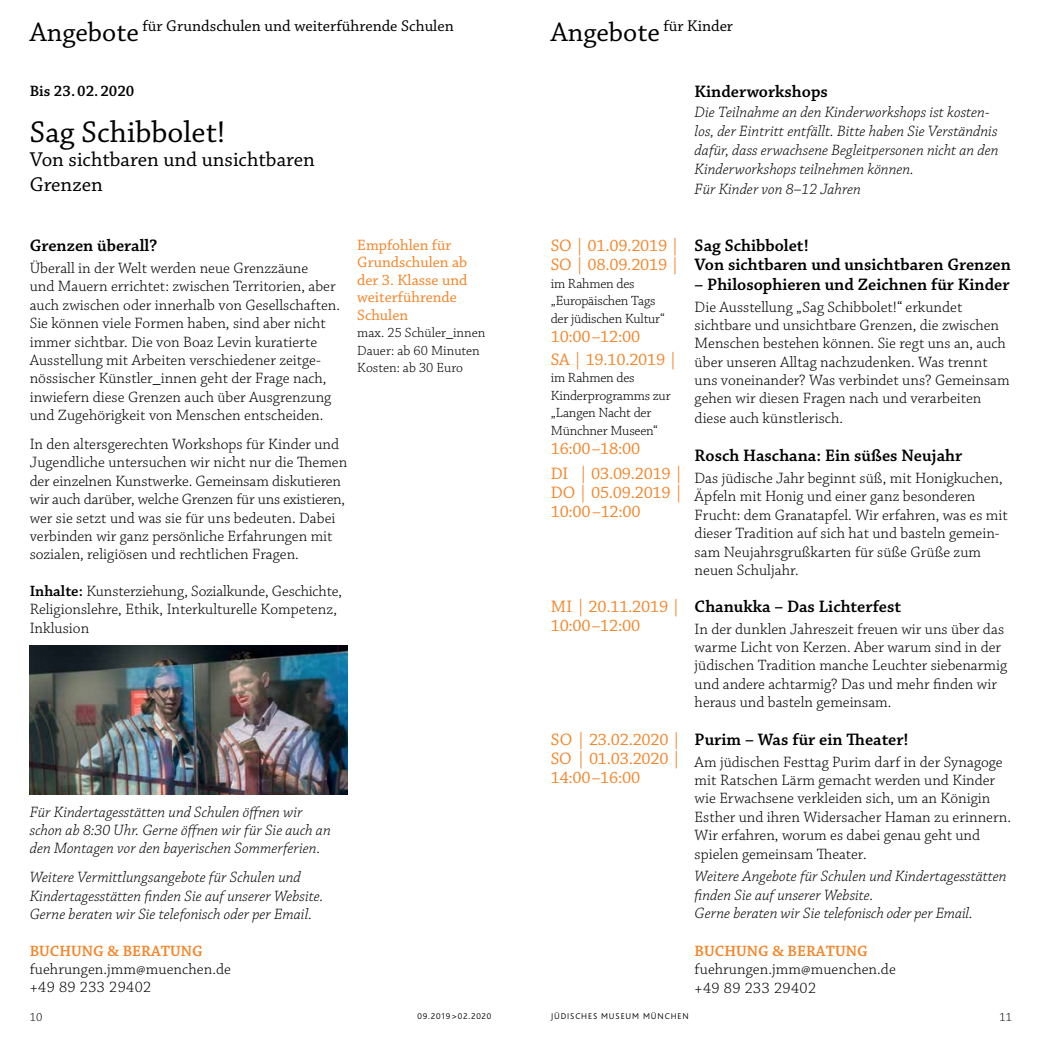
<style>
.page{position:relative;width:1042px;height:1042px;background:#fff}
.page>*{position:absolute;margin:0;border:0;box-sizing:border-box;transform-origin:0 0}
.t1{font:31.5px "Chaparral Pro";color:#000}
.t2{font:21px/24.5px "Chaparral Pro";color:#000}
.t3{font:600 17.5px/19.2px "Chaparral Pro";color:#000}
.t4{font:17.5px/19.2px "Chaparral Pro";letter-spacing:-.015em;color:#f58427}
.t5{font:16.28px "Chaparral Pro";color:#000}
.t6{font:300 15.75px/18.4px "Chaparral Pro";color:#000}
.t7{font:italic 300 15.75px/18.4px "Chaparral Pro";color:#000}
.t8{font:15.75px/17.5px "Chaparral Pro";color:#f58427}
.t9{font:600 15.75px "Chaparral Pro";letter-spacing:.005em;color:#f58427}
.t10{font:600 15.75px "Chaparral Pro";color:#000}
.t11{font:300 14px/17.5px "Chaparral Pro";letter-spacing:-.015em;color:#000}
.t12{font:300 12.25px "Chaparral Pro";color:#000}
.t13{font:300 8.75px "Bliss";letter-spacing:.1em;color:#000}
.s1{font-size:28px}
.s2{font-weight:600}
</style>
<div class="page">
<img style="left:30px;top:645px;width:317px;height:149px">
<p class="t5" style="left:30px;top:17px;width:425px"><span class="s1">Angebote</span> für Grundschulen und weiterführende Schulen</p>
<p class="t10" style="left:30px;top:82px;width:106px">Bis 23.02.2020</p>
<h1 class="t1" style="left:30px;top:114px;width:197px">Sag Schibbolet!</h1>
<h2 class="t2" style="left:30px;top:148px;width:287px">Von sichtbaren und unsichtbaren<br>Grenzen</h2>
<p class="t3" style="left:30px;top:236px;width:129px">Grenzen überall?</p>
<p class="t6" style="left:30px;top:259px;width:312px">Überall in der Welt werden neue Grenzzäune<br>und Mauern errichtet: zwischen Territorien, aber auch zwischen oder innerhalb von Gesellschaften.<br>Sie können viele Formen haben, sind aber nicht immer sichtbar. Die von Boaz Levin kuratierte Ausstellung mit Arbeiten verschiedener zeitge&shy;nössischer Künstler_innen geht der Frage nach, inwiefern diese Grenzen auch über Ausgrenzung und Zugehörigkeit von Menschen entscheiden.</p>
<p class="t6" style="left:30px;top:435px;width:319px">In den altersgerechten Workshops für Kinder und Jugendliche untersuchen wir nicht nur die Themen der einzelnen Kunstwerke. Gemeinsam diskutieren wir auch darüber, welche Grenzen für uns existieren, wer sie setzt und was sie für uns bedeuten. Dabei verbinden wir ganz persönliche Erfahrungen mit sozialen, religiösen und rechtlichen Fragen.</p>
<p class="t6" style="left:30px;top:582px;width:314px"><span class="s2">Inhalte:</span> Kunsterziehung, Sozialkunde, Geschichte,<br>Religionslehre, Ethik, Interkulturelle Kompetenz,<br>Inklusion</p>
<p class="t8" style="left:357px;top:237px;width:112px">Empfohlen für<br>Grundschulen ab der 3. Klasse und weiterführende<br>Schulen</p>
<p class="t11" style="left:357px;top:325px;width:130px">max. 25 Schüler_innen<br>Dauer: ab 60 Minuten<br>Kosten: ab 30 Euro</p>
<p class="t7" style="left:30px;top:803px;width:302px">Für Kindertagesstätten und Schulen öffnen wir schon ab 8:30 Uhr. Gerne öffnen wir für Sie auch an den Montagen vor den bayerischen Sommerferien.</p>
<p class="t7" style="left:30px;top:869px;width:295px">Weitere Vermittlungsangebote für Schulen und<br>Kindertagesstätten finden Sie auf unserer Website.<br>Gerne beraten wir Sie telefonisch oder per Email.</p>
<p class="t9" style="left:30px;top:941px;width:174px">BUCHUNG &amp; BERATUNG</p>
<p class="t6" style="left:30px;top:960px;width:203px">fuehrungen.jmm@muenchen.de +49 89 233 29402</p>
<p class="t5" style="left:551px;top:17px;width:184px"><span class="s1">Angebote</span> für Kinder</p>
<p class="t3" style="left:694px;top:83px;width:135px">Kinderworkshops</p>
<p class="t7" style="left:694px;top:103px;width:305px;line-height:19.2px">Die Teilnahme an den Kinderworkshops ist kosten&shy;los, der Eintritt entfällt. Bitte haben Sie Verständnis dafür, dass erwachsene Begleitpersonen nicht an den Kinderworkshops teilnehmen können.<br>Für Kinder von 8–12 Jahren</p>
<p class="t4" style="left:551px;top:237px;width:130px">SO | 01.09.2019 |<br>SO | 08.09.2019 |</p>
<p class="t11" style="left:551px;top:275px;width:115px">im Rahmen des „Europäischen Tags der jüdischen Kultur“</p>
<p class="t4" style="left:551px;top:326px;width:128px;line-height:22.8px">10:00–12:00<br>SA | 19.10.2019 |</p>
<p class="t11" style="left:551px;top:370px;width:121px">im Rahmen des<br>Kinderprogramms zur „Langen Nacht der<br>Münchner Museen“</p>
<p class="t4" style="left:551px;top:437px;width:134px;line-height:24.5px">16:00–18:00<br>DI | 03.09.2019 |</p>
<p class="t4" style="left:551px;top:483px;width:134px">DO | 05.09.2019 |<br>10:00–12:00</p>
<p class="t4" style="left:551px;top:597px;width:131px">MI | 20.11.2019 |<br>10:00–12:00</p>
<p class="t4" style="left:551px;top:730px;width:132px;text-align:justify">SO | 23.02.2020 | SO | 01.03.2020 | 14:00–16:00</p>
<p class="t3" style="left:694px;top:236px;width:318px">Sag Schibbolet!<br>Von sichtbaren und unsichtbaren Grenzen</p>
<p class="t3" style="left:694px;top:275px;width:316px">– Philosophieren und Zeichnen für Kinder</p>
<p class="t6" style="left:694px;top:298px;width:316px">Die Ausstellung „Sag Schibbolet!“ erkundet sichtbare und unsichtbare Grenzen, die zwischen Menschen bestehen können. Sie regt uns an, auch über unseren Alltag nachzudenken. Was trennt uns voneinander? Was verbindet uns? Gemeinsam gehen wir diesen Fragen nach und verarbeiten diese auch künstlerisch.</p>
<p class="t3" style="left:694px;top:446px;width:269px">Rosch Haschana: Ein süßes Neujahr</p>
<p class="t6" style="left:694px;top:469px;width:315px">Das jüdische Jahr beginnt süß, mit Honigkuchen, Äpfeln mit Honig und einer ganz besonderen Frucht: dem Granatapfel. Wir erfahren, was es mit dieser Tradition auf sich hat und basteln gemein&shy;sam Neujahrsgrußkarten für süße Grüße zum neuen Schuljahr.</p>
<p class="t3" style="left:694px;top:597px;width:208px">Chanukka – Das Lichterfest</p>
<p class="t6" style="left:694px;top:620px;width:314px">In der dunklen Jahreszeit freuen wir uns über das warme Licht von Kerzen. Aber warum sind in der jüdischen Tradition manche Leuchter siebenarmig und andere achtarmig? Das und mehr finden wir heraus und basteln gemeinsam.</p>
<p class="t3" style="left:694px;top:730px;width:216px">Purim – Was für ein Theater!</p>
<p class="t6" style="left:694px;top:753px;width:318px">Am jüdischen Festtag Purim darf in der Synagoge mit Ratschen Lärm gemacht werden und Kinder wie Erwachsene verkleiden sich, um an Königin Esther und ihren Widersacher Haman zu erinnern.<br>Wir erfahren, worum es dabei genau geht und spielen gemeinsam Theater.</p>
<p class="t7" style="left:694px;top:868px;width:313px">Weitere Angebote für Schulen und Kindertagesstätten finden Sie auf unserer Website.<br>Gerne beraten wir Sie telefonisch oder per Email.</p>
<p class="t9" style="left:694px;top:942px;width:174px">BUCHUNG &amp; BERATUNG</p>
<p class="t6" style="left:694px;top:961px;width:203px">fuehrungen.jmm@muenchen.de +49 89 233 29402</p>
<p class="t12" style="left:30px;top:1010px;width:14px">10</p>
<p class="t13" style="left:417px;top:1011px;width:75px">09.2019&gt;02.2020</p>
<p class="t13" style="left:551px;top:1011px;width:139px">JÜDISCHES MUSEUM MÜNCHEN</p>
<p class="t12" style="left:999px;top:1010px;width:14px">11</p>
</div>
